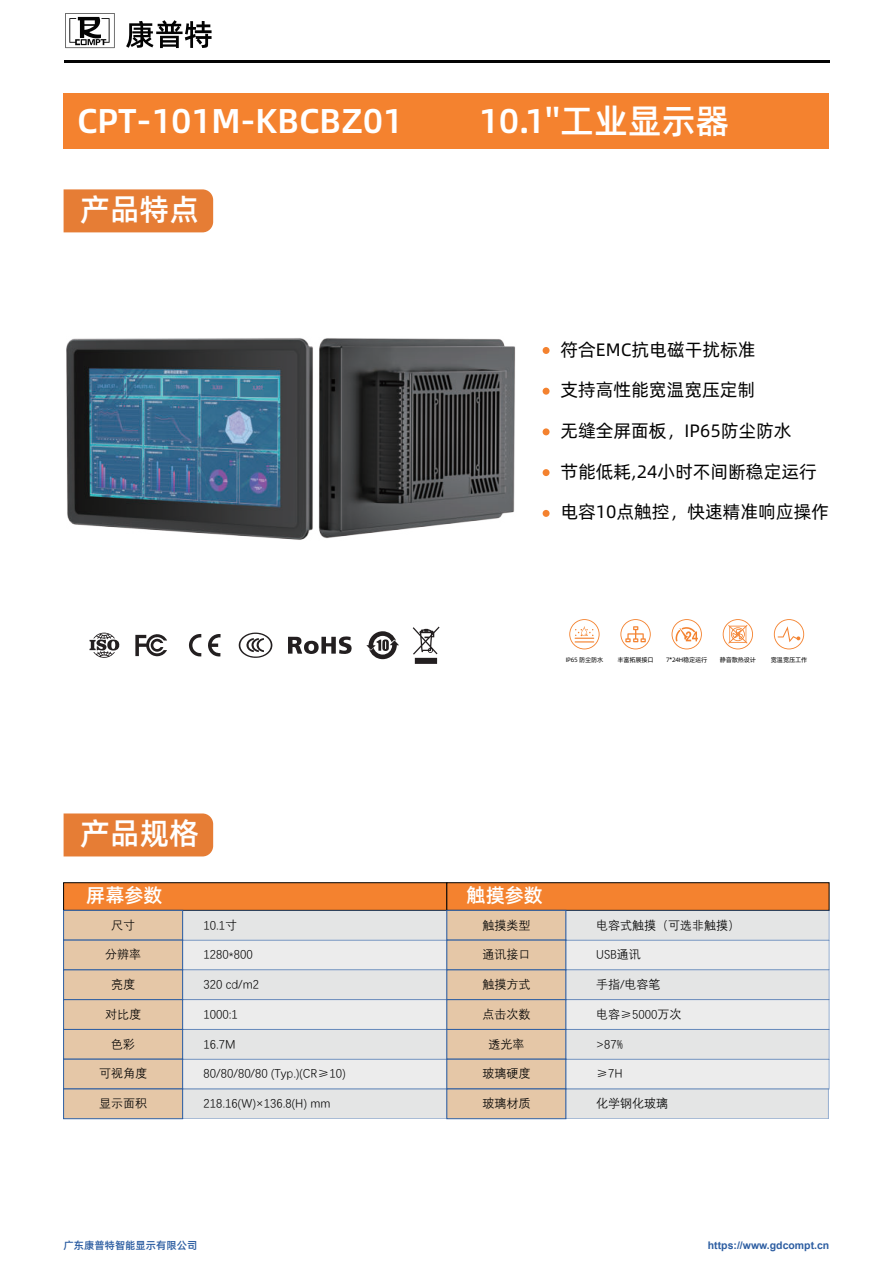
<style>
.page{position:relative;width:893px;height:1263px;background:#fff}
.page>*{position:absolute;margin:0;border:0;box-sizing:border-box;transform-origin:0 0}
.t1{font:500 34.5px "Alibaba Pu Hui Ti";color:#fff}
.t2{font:500 30.3px "Alibaba Pu Hui Ti";color:#fff}
.t3{font:500 19.5px "Alibaba Pu Hui Ti";color:#fff}
.t4{font:18px "Alibaba Pu Hui Ti";color:#030303}
.t5{font:12px "Deng Xian";color:#030303}
.t6{font:700 10.5px "Arial";color:#2d5ea2}
.t7{font:500 10.5px "Alibaba Pu Hui Ti";color:#2d5ea2}
.t8{font:6.3px "Alibaba Pu Hui Ti";letter-spacing:-.03em;color:#030303}
</style>
<div class="page">
<div style="left:64px;top:813px;width:149px;height:43px;background:#e67d35"></div>
<svg style="left:64px;top:189px;width:149px;height:9px"></svg>
<div style="left:63px;top:883px;width:384px;height:27px;background:#f4822f"></div>
<div style="left:447px;top:883px;width:382px;height:27px;background:#f4822f"></div>
<div style="left:63px;top:910px;width:120px;height:30px;background:#e5c7a7;border:1px solid #2d5ea2"></div>
<div style="left:183px;top:910px;width:264px;height:30px;background:#e4e5e5"></div>
<div style="left:63px;top:940px;width:120px;height:30px;background:#e5c7a7;border:1px solid #2d5ea2"></div>
<div style="left:183px;top:940px;width:264px;height:30px;background:#ececec"></div>
<div style="left:63px;top:970px;width:120px;height:30px;background:#e5c7a7"></div>
<div style="left:183px;top:970px;width:264px;height:30px;background:#e4e5e5"></div>
<div style="left:63px;top:1029px;width:120px;height:30px;background:#e5c7a7;border:1px solid #2d5ea2"></div>
<div style="left:183px;top:1029px;width:264px;height:30px;background:#e4e5e5"></div>
<div style="left:63px;top:999px;width:120px;height:30px;background:#e5c7a7;border:1px solid #2d5ea2"></div>
<div style="left:183px;top:999px;width:264px;height:30px;background:#ececec"></div>
<div style="left:63px;top:1059px;width:120px;height:30px;background:#e5c7a7;border:1px solid #2d5ea2"></div>
<div style="left:183px;top:1059px;width:264px;height:30px;background:#ececec"></div>
<div style="left:63px;top:1089px;width:120px;height:30px;background:#e5c7a7;border:1px solid #2d5ea2"></div>
<div style="left:183px;top:1089px;width:264px;height:30px;background:#e4e5e5"></div>
<div style="left:447px;top:910px;width:119px;height:30px;background:#e5c7a7;border:1px solid #2d5ea2"></div>
<div style="left:566px;top:910px;width:263px;height:30px;background:#e4e5e5"></div>
<div style="left:447px;top:940px;width:119px;height:30px;background:#e5c7a7;border:1px solid #2d5ea2"></div>
<div style="left:566px;top:940px;width:263px;height:30px;background:#ececec"></div>
<div style="left:447px;top:970px;width:119px;height:30px;background:#e5c7a7"></div>
<div style="left:566px;top:970px;width:263px;height:30px;background:#e4e5e5"></div>
<div style="left:447px;top:1029px;width:119px;height:30px;background:#e5c7a7;border:1px solid #2d5ea2"></div>
<div style="left:566px;top:1029px;width:263px;height:30px;background:#e4e5e5"></div>
<div style="left:447px;top:999px;width:119px;height:30px;background:#e5c7a7;border:1px solid #2d5ea2"></div>
<div style="left:566px;top:999px;width:263px;height:30px;background:#ececec"></div>
<div style="left:447px;top:1059px;width:119px;height:30px;background:#e5c7a7;border:1px solid #2d5ea2"></div>
<div style="left:566px;top:1059px;width:263px;height:30px;background:#ececec"></div>
<div style="left:447px;top:1089px;width:119px;height:30px;background:#e5c7a7;border:1px solid #2d5ea2"></div>
<div style="left:566px;top:1089px;width:262px;height:30px;background:#e4e5e5"></div>
<hr style="left:64px;top:61px;width:765px;height:2px;background:#030303">
<svg style="left:65px;top:13px;width:50px;height:35px"></svg>
<svg style="left:126px;top:20px;width:86px;height:28px"></svg>
<div style="left:64px;top:93px;width:765px;height:55px;background:#f4822f"></div>
<svg style="left:569px;top:619px;width:31px;height:30px"></svg>
<svg style="left:620px;top:619px;width:31px;height:30px"></svg>
<svg style="left:672px;top:619px;width:30px;height:30px"></svg>
<svg style="left:723px;top:619px;width:30px;height:30px"></svg>
<svg style="left:774px;top:619px;width:30px;height:30px"></svg>
<div style="left:543px;top:347px;width:7px;height:7px;background:#f4822f;border-radius:50%"></div>
<div style="left:543px;top:388px;width:7px;height:7px;background:#f4822f;border-radius:50%"></div>
<div style="left:543px;top:428px;width:7px;height:7px;background:#f4822f;border-radius:50%"></div>
<div style="left:543px;top:510px;width:7px;height:7px;background:#f4822f;border-radius:50%"></div>
<div style="left:543px;top:469px;width:7px;height:7px;background:#f4822f;border-radius:50%"></div>
<img style="left:63px;top:198px;width:453px;height:466px">
<h1 class="t1" style="left:77px;top:94px;width:327px">CPT-101M-KBCBZ01</h1>
<h2 class="t2" style="left:80px;top:186px;width:120px">产品特点</h2>
<h2 class="t2" style="left:80px;top:810px;width:120px">产品规格</h2>
<h1 class="t1" style="left:479px;top:94px;width:252px">10.1''工业显示器</h1>
<h3 class="t4" style="left:560px;top:336px;width:197px">符合EMC抗电磁干扰标准</h3>
<h3 class="t4" style="left:560px;top:376px;width:196px">支持高性能宽温宽压定制</h3>
<h3 class="t4" style="left:560px;top:417px;width:233px">无缝全屏面板，IP65防尘防水</h3>
<h3 class="t4" style="left:560px;top:458px;width:258px">节能低耗,24小时不间断稳定运行</h3>
<h3 class="t4" style="left:560px;top:498px;width:270px">电容10点触控，快速精准响应操作</h3>
<p class="t8" style="left:566px;top:655px;width:39px">IP65 防尘防水</p>
<p class="t8" style="left:617px;top:655px;width:38px">丰富拓展接口</p>
<p class="t8" style="left:666px;top:655px;width:43px">7*24H稳定运行</p>
<p class="t8" style="left:720px;top:655px;width:38px">静音散热设计</p>
<p class="t8" style="left:771px;top:655px;width:38px">宽温宽压工作</p>
<h3 class="t3" style="left:86px;top:880px;width:78px">屏幕参数</h3>
<h3 class="t3" style="left:467px;top:880px;width:78px">触摸参数</h3>
<p class="t5" style="left:482px;top:917px;width:49px">触摸类型</p>
<p class="t5" style="left:596px;top:917px;width:145px">电容式触摸（可选非触摸）</p>
<p class="t5" style="left:482px;top:947px;width:49px">通讯接口</p>
<p class="t5" style="left:596px;top:947px;width:46px">USB通讯</p>
<p class="t5" style="left:482px;top:977px;width:49px">触摸方式</p>
<p class="t5" style="left:596px;top:977px;width:66px">手指/电容笔</p>
<p class="t5" style="left:482px;top:1006px;width:49px">点击次数</p>
<p class="t5" style="left:596px;top:1006px;width:87px">电容≥5000万次</p>
<p class="t5" style="left:488px;top:1036px;width:37px">透光率</p>
<p class="t5" style="left:596px;top:1036px;width:28px">&gt;87%</p>
<p class="t5" style="left:482px;top:1066px;width:49px">玻璃硬度</p>
<p class="t5" style="left:596px;top:1066px;width:28px">≥7H</p>
<p class="t5" style="left:482px;top:1096px;width:49px">玻璃材质</p>
<p class="t5" style="left:596px;top:1096px;width:73px">化学钢化玻璃</p>
<p class="t5" style="left:111px;top:917px;width:25px">尺寸</p>
<p class="t5" style="left:105px;top:947px;width:37px">分辨率</p>
<p class="t5" style="left:111px;top:977px;width:25px">亮度</p>
<p class="t5" style="left:204px;top:917px;width:35px">10.1寸</p>
<p class="t5" style="left:204px;top:947px;width:51px">1280*800</p>
<p class="t5" style="left:204px;top:977px;width:57px">320 cd/m2</p>
<p class="t5" style="left:105px;top:1006px;width:37px">对比度</p>
<p class="t5" style="left:204px;top:1006px;width:36px">1000:1</p>
<p class="t5" style="left:111px;top:1036px;width:25px">色彩</p>
<p class="t5" style="left:204px;top:1036px;width:33px">16.7M</p>
<p class="t5" style="left:99px;top:1066px;width:49px">可视角度</p>
<p class="t5" style="left:204px;top:1066px;width:143px">80/80/80/80 (Typ.)(CR≥10)</p>
<p class="t5" style="left:204px;top:1096px;width:128px">218.16(W)×136.8(H) mm</p>
<p class="t5" style="left:99px;top:1096px;width:49px">显示面积</p>
<p class="t7" style="left:64px;top:1237px;width:135px">广东康普特智能显示有限公司</p>
<p class="t6" style="left:708px;top:1241px;width:123px">https://www.gdcompt.cn</p>
</div>
